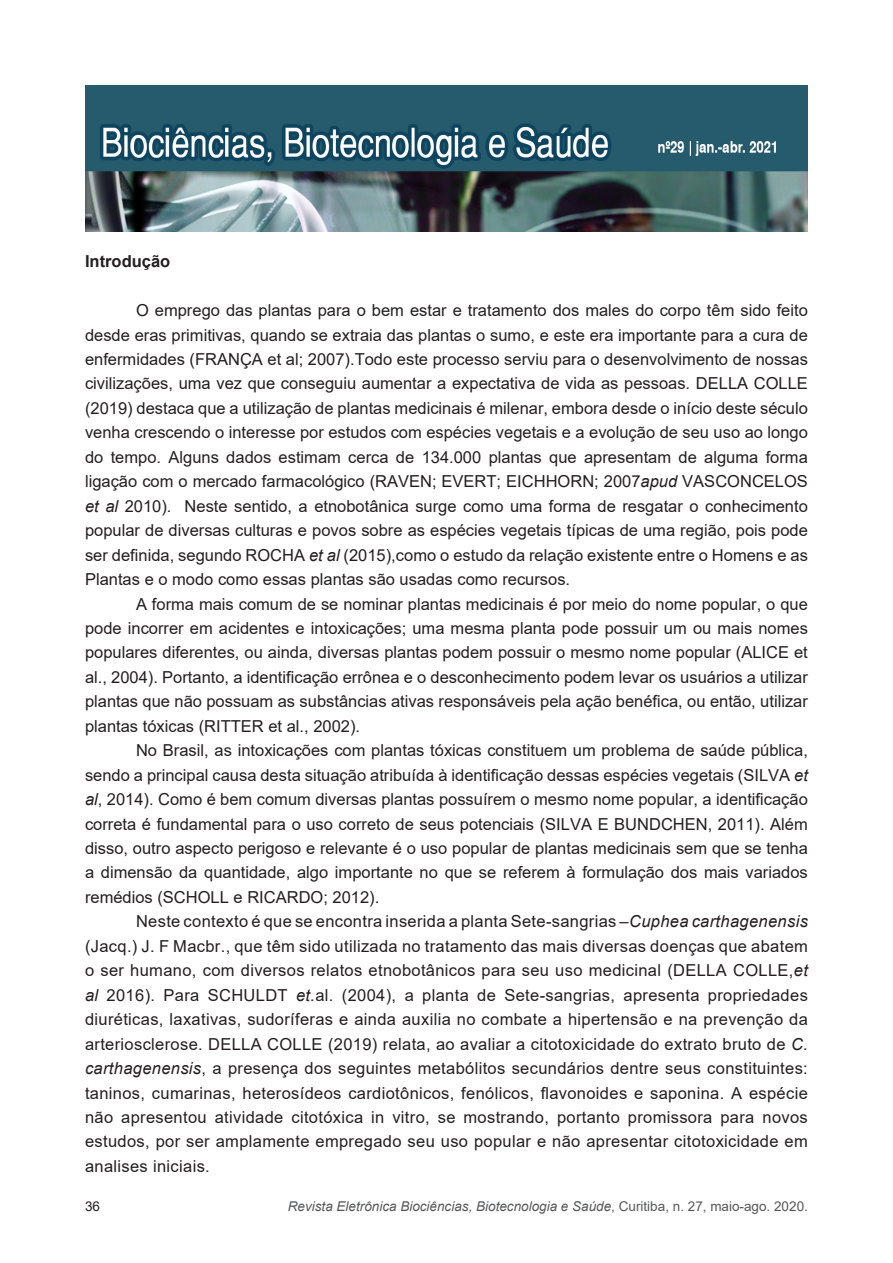
<style>
.page{position:relative;width:893px;height:1263px;background:#fff}
.page>*{position:absolute;margin:0;border:0;box-sizing:border-box;transform-origin:0 0}
.bio_texto{font:16.5px/24.5px "Arial";color:#231f20;text-align:justify}
.bio_subtítulo{font:700 16.5px "Arial";color:#231f20}
.t1{font:italic 13.5px "Arial";color:#57585a}
.t2{font:13.5px "Arial";color:#231f20}
.s1{font-style:italic}
.s2{font-style:normal}
</style>
<div class="page">
<img style="left:85px;top:85px;width:723px;height:146px">
<p class="bio_subtítulo" style="left:85px;top:250px;width:87px">Introdução</p>
<p class="bio_texto" style="left:85px;top:298px;width:724px;text-indent:51px">O emprego das plantas para o bem estar e tratamento dos males do corpo têm sido feito desde eras primitivas, quando se extraia das plantas o sumo, e este era importante para a cura de enfermidades (FRANÇA et al; 2007).Todo este processo serviu para o desenvolvimento de nossas civilizações, uma vez que conseguiu aumentar a expectativa de vida as pessoas. DELLA COLLE (2019) destaca que a utilização de plantas medicinais é milenar, embora desde o início deste século venha crescendo o interesse por estudos com espécies vegetais e a evolução de seu uso ao longo do tempo. Alguns dados estimam cerca de 134.000 plantas que apresentam de alguma forma ligação com o mercado farmacológico (RAVEN; EVERT; EICHHORN; 2007<span class="s1">apud</span> VASCONCELOS <span class="s1">et al</span> 2010). Neste sentido, a etnobotânica surge como uma forma de resgatar o conhecimento popular de diversas culturas e povos sobre as espécies vegetais típicas de uma região, pois pode ser definida, segundo ROCHA <span class="s1">et al</span> (2015),como o estudo da relação existente entre o Homens e as Plantas e o modo como essas plantas são usadas como recursos.</p>
<p class="bio_texto" style="left:85px;top:591px;width:724px;text-indent:51px">A forma mais comum de se nominar plantas medicinais é por meio do nome popular, o que pode incorrer em acidentes e intoxicações; uma mesma planta pode possuir um ou mais nomes populares diferentes, ou ainda, diversas plantas podem possuir o mesmo nome popular (ALICE et al., 2004). Portanto, a identificação errônea e o desconhecimento podem levar os usuários a utilizar plantas que não possuam as substâncias ativas responsáveis pela ação benéfica, ou então, utilizar plantas tóxicas (RITTER et al., 2002).</p>
<p class="bio_texto" style="left:85px;top:738px;width:724px;text-indent:51px">No Brasil, as intoxicações com plantas tóxicas constituem um problema de saúde pública, sendo a principal causa desta situação atribuída à identificação dessas espécies vegetais (SILVA <span class="s1">et al</span>, 2014). Como é bem comum diversas plantas possuírem o mesmo nome popular, a identificação correta é fundamental para o uso correto de seus potenciais (SILVA E BUNDCHEN, 2011). Além disso, outro aspecto perigoso e relevante é o uso popular de plantas medicinais sem que se tenha a dimensão da quantidade, algo importante no que se referem à formulação dos mais variados remédios (SCHOLL e RICARDO; 2012).</p>
<p class="bio_texto" style="left:85px;top:909px;width:724px;text-indent:51px">Neste contexto é que se encontra inserida a planta Sete-sangrias –<span class="s1">Cuphea carthagenensis </span>(Jacq.) J. F Macbr., que têm sido utilizada no tratamento das mais diversas doenças que abatem o ser humano, com diversos relatos etnobotânicos para seu uso medicinal (DELLA COLLE,<span class="s1">et al</span> 2016). Para SCHULDT <span class="s1">et.</span>al. (2004), a planta de Sete-sangrias, apresenta propriedades diuréticas, laxativas, sudoríferas e ainda auxilia no combate a hipertensão e na prevenção da arteriosclerose. DELLA COLLE (2019) relata, ao avaliar a citotoxicidade do extrato bruto de <span class="s1">C. carthagenensis</span>, a presença dos seguintes metabólitos secundários dentre seus constituintes: taninos, cumarinas, heterosídeos cardiotônicos, fenólicos, flavonoides e saponina. A espécie não apresentou atividade citotóxica in vitro, se mostrando, portanto promissora para novos estudos, por ser amplamente empregado seu uso popular e não apresentar citotoxicidade em analises iniciais.</p>
<p class="t2" style="left:85px;top:1197px;width:17px">36</p>
<p class="t1" style="left:288px;top:1197px;width:522px">Revista Eletrônica Biociências, Biotecnologia e Saúde<span class="s2">, Curitiba, n. 27, maio-ago. 2020.</span></p>
</div>
